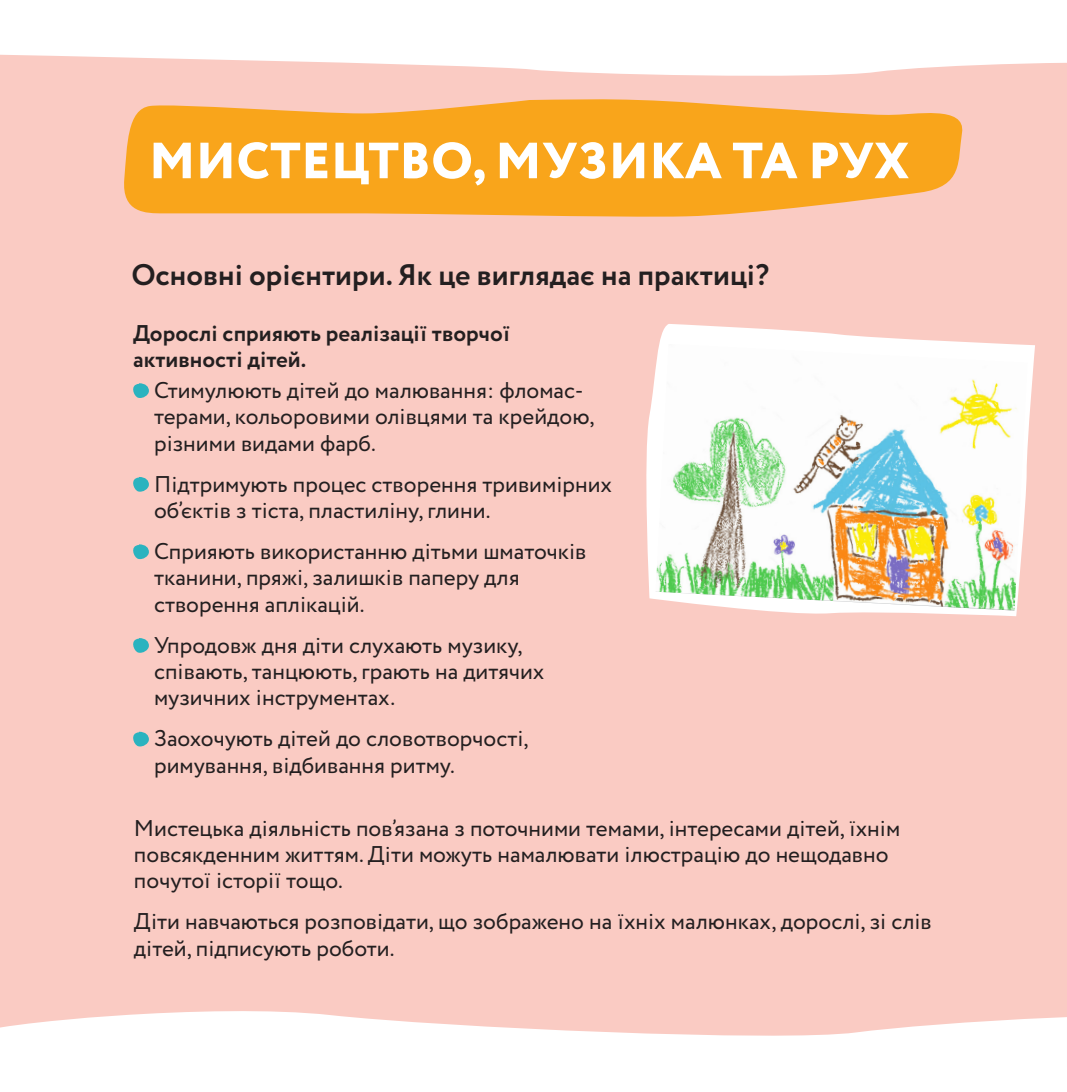
<style>
.page{position:relative;width:1067px;height:1092px;background:#fff}
.page>*{position:absolute;margin:0;border:0;box-sizing:border-box;transform-origin:0 0}
.t1{font:800 50.75px "Circe";letter-spacing:.01em;color:#fff}
.t2{font:700 29.75px "Circe";color:#231f20}
.t3{font:22.75px/26.2px "Circe";color:#231f20}
.t4{font:700 22.75px/26.2px "Circe";color:#231f20}
</style>
<div class="page">
<div style="left:0;top:25px;width:1067px;height:1042px;background:#facbc3"></div>
<svg style="left:124px;top:99px;width:839px;height:118px;background:#f9aa31"></svg>
<svg style="left:133px;top:383px;width:16px;height:15px"></svg>
<svg style="left:133px;top:477px;width:16px;height:15px"></svg>
<svg style="left:133px;top:544px;width:16px;height:16px"></svg>
<svg style="left:133px;top:638px;width:16px;height:15px"></svg>
<svg style="left:133px;top:731px;width:16px;height:16px"></svg>
<svg style="left:0;top:25px;width:1066px;height:51px;fill:#fff"></svg>
<svg style="left:1066px;top:45px;width:1px;height:18px"></svg>
<svg style="left:0;top:1011px;width:1066px;height:56px;fill:#fff"></svg>
<svg style="left:646px;top:324px;width:389px;height:292px"></svg>
<img style="left:655px;top:344px;width:372px;height:266px">
<hr style="left:1066px;top:0;width:1px;height:45px;background:#4b7cbf">
<svg style="left:1066px;top:1017px;width:1px;height:50px"></svg>
<h1 class="t1" style="left:149px;top:126px;width:761px">Мистецтво, музика та рух</h1>
<h2 class="t2" style="left:131px;top:254px;width:639px">Основні орієнтири. Як це виглядає на практиці?</h2>
<p class="t4" style="left:133px;top:320px;width:378px">Дорослі сприяють реалізації творчої активності дітей.</p>
<p class="t3" style="left:154px;top:378px;width:442px">Стимулюють дітей до малювання: фломас&shy;терами, кольоровими олівцями та крейдою, різними видами фарб.</p>
<p class="t3" style="left:154px;top:471px;width:459px">Підтримують процес створення тривимірних об’єктів з тіста, пластиліну, глини.</p>
<p class="t3" style="left:154px;top:539px;width:434px">Сприяють використанню дітьми шматочків тканини, пряжі, залишків паперу для створення аплікацій.</p>
<p class="t3" style="left:154px;top:632px;width:392px">Упродовж дня діти слухають музику, співають, танцюють, грають на дитячих музичних інструментах.</p>
<p class="t3" style="left:154px;top:726px;width:376px">Заохочують дітей до словотворчості, римування, відбивання ритму.</p>
<p class="t3" style="left:134px;top:815px;width:767px">Мистецька діяльність пов’язана з поточними темами, інтересами дітей, їхнім повсякденним життям. Діти можуть намалювати ілюстрацію до нещодавно почутої історії тощо.</p>
<p class="t3" style="left:134px;top:909px;width:799px">Діти навчаються розповідати, що зображено на їхніх малюнках, дорослі, зі слів дітей, підписують роботи.</p>
</div>
